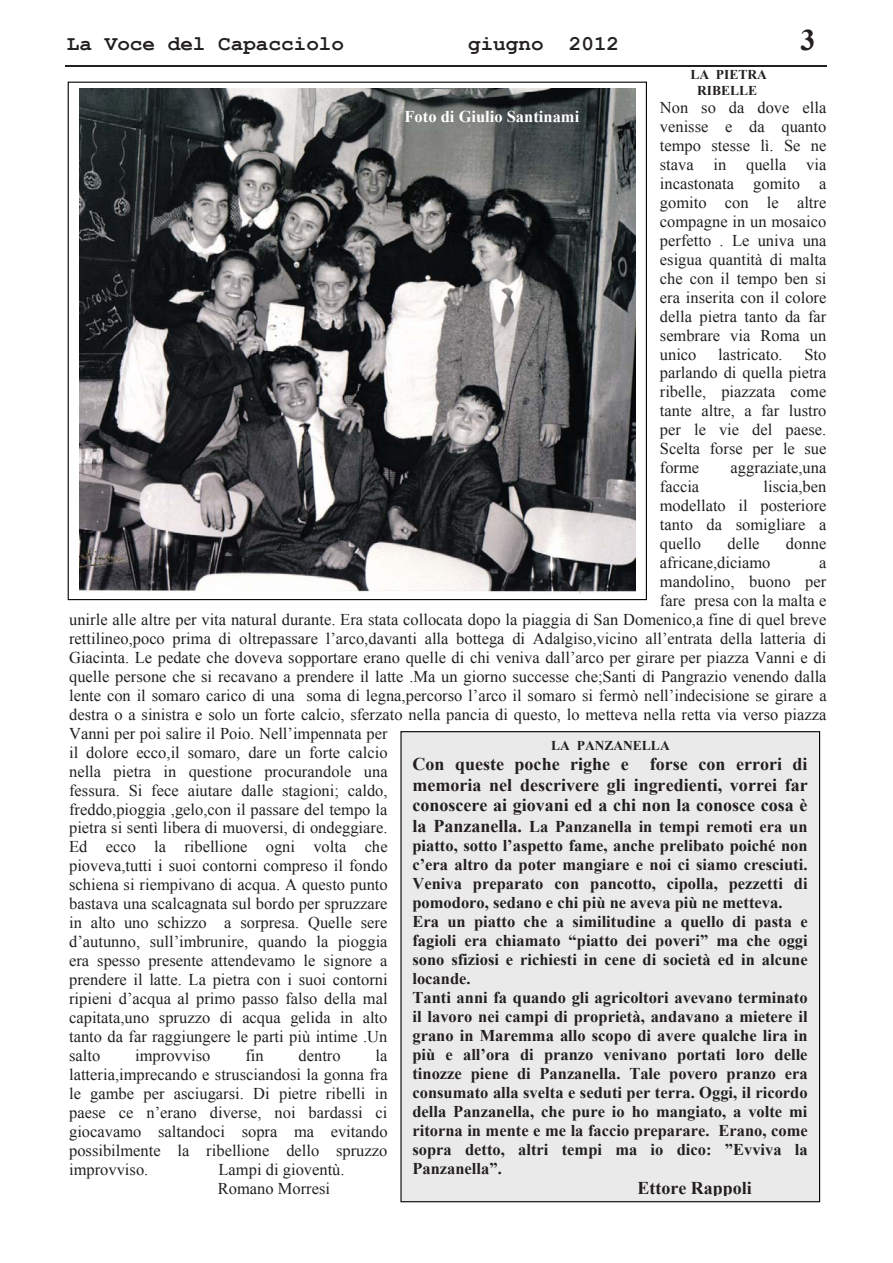
<style>
.page{position:relative;width:893px;height:1263px;background:#fff}
.page>*{position:absolute;margin:0;border:0;box-sizing:border-box;transform-origin:0 0}
.t1{font:700 30px "Times New Roman";color:#231f20}
.t2{font:700 21px "Courier New";color:#231f20}
.t3{font:700 18px/20.7px "Times New Roman";color:#231f20;text-align:justify}
.t4{font:16.5px/18.9px "Times New Roman";color:#231f20;text-align:justify}
.t5{font:700 16.5px/18.9px "Times New Roman";color:#231f20}
.t6{font:700 16.5px "Times New Roman";color:#fff}
.t7{font:700 13.5px/15.6px "Times New Roman";color:#231f20;text-align:center}
.s1{font-size:18px}
</style>
<div class="page">
<hr style="left:65px;top:66px;width:761px;height:1px;background:#231f20">
<div style="left:401px;top:732px;width:418px;height:470px;background:#ebeaea"></div>
<img style="left:80px;top:88px;width:555px;height:506px">
<p class="t2" style="left:67px;top:33px;width:279px">La Voce del Capacciolo</p>
<p class="t2" style="left:468px;top:33px;width:153px">giugno 2012</p>
<h1 class="t1" style="left:800px;top:24px;width:16px">3</h1>
<p class="t7" style="left:690px;top:67px;width:78px">LA PIETRA<br>RIBELLE</p>
<p class="t4" style="left:660px;top:98px;width:168px">Non so da dove ella venisse e da quanto tempo stesse lì. Se ne stava in quella via incastonata gomito a gomito con le altre compagne in un mosaico perfetto . Le univa una esigua quantità di malta che con il tempo ben si era inserita con il colore della pietra tanto da far sembrare via Roma un unico</p>
<p class="t6" style="left:404px;top:107px;width:176px">Foto di Giulio Santinami</p>
<p class="t4" style="left:718px;top:344px;width:66px">lastricato.</p>
<p class="t4" style="left:660px;top:344px;width:168px;text-indent:144px">Sto parlando di quella pietra ribelle, piazzata come tante altre, a far lustro per le vie del paese.<br>Scelta forse per le sue forme</p>
<p class="t4" style="left:730px;top:458px;width:97px">aggraziate,una</p>
<p class="t4" style="left:660px;top:477px;width:168px;text-indent:104px">liscia,ben modellato il posteriore tanto da somigliare a quello</p>
<p class="t4" style="left:660px;top:477px;width:41px">faccia</p>
<p class="t4" style="left:727px;top:534px;width:33px">delle</p>
<p class="t4" style="left:786px;top:534px;width:42px">donne</p>
<p class="t4" style="left:660px;top:553px;width:112px">africane,diciamo</p>
<p class="t4" style="left:819px;top:553px;width:9px">a</p>
<p class="t4" style="left:660px;top:572px;width:168px">mandolino, buono per</p>
<p class="t4" style="left:660px;top:591px;width:168px">fare presa con la malta e</p>
<p class="t4" style="left:69px;top:610px;width:759px">unirle alle altre per vita natural durante. Era stata collocata dopo la piaggia di San Domenico,a fine di quel breve</p>
<p class="t4" style="left:69px;top:629px;width:759px">rettilineo,poco prima di oltrepassare l’arco,davanti alla bottega di Adalgiso,vicino all’entrata della latteria di</p>
<p class="t4" style="left:69px;top:648px;width:759px">Giacinta. Le pedate che doveva sopportare erano quelle di chi veniva dall’arco per girare per piazza Vanni e di</p>
<p class="t4" style="left:69px;top:667px;width:759px">quelle persone che si recavano a prendere il latte .Ma un giorno successe che;Santi di Pangrazio venendo dalla</p>
<p class="t4" style="left:69px;top:686px;width:759px">lente con il somaro carico di una soma di legna,percorso l’arco il somaro si fermò nell’indecisione se girare a</p>
<p class="t4" style="left:69px;top:705px;width:759px">destra o a sinistra e solo un forte calcio, sferzato nella pancia di questo, lo metteva nella retta via verso piazza</p>
<p class="t4" style="left:69px;top:724px;width:320px">Vanni per poi salire il Poio. Nell’impennata per</p>
<p class="t4" style="left:69px;top:743px;width:320px">il dolore ecco,il somaro, dare un forte calcio</p>
<p class="t4" style="left:69px;top:762px;width:320px">nella pietra in questione procurandole una</p>
<p class="t4" style="left:69px;top:781px;width:320px">fessura. Si fece aiutare dalle stagioni; caldo,</p>
<p class="t4" style="left:69px;top:800px;width:320px">freddo,pioggia ,gelo,con il passare del tempo la</p>
<p class="t4" style="left:69px;top:818px;width:320px">pietra si sentì libera di muoversi, di ondeggiare.</p>
<p class="t4" style="left:69px;top:837px;width:320px">Ed ecco la ribellione ogni volta che</p>
<p class="t4" style="left:69px;top:856px;width:320px">pioveva,tutti i suoi contorni compreso il fondo</p>
<p class="t4" style="left:69px;top:875px;width:320px">schiena si riempivano di acqua. A questo punto</p>
<p class="t4" style="left:69px;top:894px;width:320px">bastava una scalcagnata sul bordo per spruzzare</p>
<p class="t4" style="left:69px;top:913px;width:320px">in alto uno schizzo a sorpresa. Quelle sere</p>
<p class="t4" style="left:69px;top:932px;width:320px">d’autunno, sull’imbrunire, quando la pioggia</p>
<p class="t4" style="left:69px;top:951px;width:320px">era spesso presente attendevamo le signore a</p>
<p class="t4" style="left:69px;top:970px;width:320px">prendere il latte. La pietra con i suoi contorni</p>
<p class="t4" style="left:69px;top:989px;width:320px">ripieni d’acqua al primo passo falso della mal</p>
<p class="t4" style="left:69px;top:1008px;width:320px">capitata,uno spruzzo di acqua gelida in alto</p>
<p class="t4" style="left:69px;top:1027px;width:320px">tanto da far raggiungere le parti più intime .Un</p>
<p class="t4" style="left:69px;top:1046px;width:33px">salto</p>
<p class="t4" style="left:135px;top:1046px;width:77px">improvviso</p>
<p class="t4" style="left:245px;top:1046px;width:20px">fin</p>
<p class="t4" style="left:298px;top:1046px;width:44px">dentro</p>
<p class="t7" style="left:551px;top:738px;width:120px">LA PANZANELLA</p>
<p class="t3" style="left:412px;top:753px;width:397px">Con queste poche righe e forse con errori di memoria nel descrivere gli ingredienti, vorrei far conoscere ai giovani ed a chi non la conosce cosa è</p>
<p class="t5" style="left:412px;top:817px;width:397px"><span class="s1">la Panzanella.</span> La Panzanella in tempi remoti era un piatto, sotto l’aspetto fame, anche prelibato poiché non c’era altro da poter mangiare e noi ci siamo cresciuti.<br>Veniva preparato con pancotto, cipolla, pezzetti di pomodoro, sedano e chi più ne aveva più ne metteva.<br>Era un piatto che a similitudine a quello di pasta e fagioli era chiamato “piatto dei poveri” ma che oggi sono sfiziosi e richiesti in cene di società ed in alcune locande.<br>Tanti anni fa quando gli agricoltori avevano terminato il lavoro nei campi di proprietà, andavano a mietere il grano in Maremma allo scopo di avere qualche lira in più e all’ora di pranzo venivano portati loro delle tinozze piene di Panzanella. Tale povero pranzo era consumato alla svelta e seduti per terra. Oggi, il ricordo della Panzanella, che pure io ho mangiato, a volte mi ritorna in mente e me la faccio preparare. Erano, come sopra detto, altri tempi ma io dico: ”Evviva la Panzanella”.</p>
<p class="t3" style="left:637px;top:1177px;width:116px">Ettore Rappoli</p>
<p class="t4" style="left:69px;top:1046px;width:320px;text-indent:306px">la latteria,imprecando e strusciandosi la gonna fra le gambe per asciugarsi. Di pietre ribelli in paese ce n’erano diverse, noi bardassi ci giocavamo saltandoci sopra ma evitando possibilmente la ribellione dello spruzzo improvviso.</p>
<p class="t4" style="left:218px;top:1160px;width:128px">Lampi di gioventù.<br>Romano Morresi</p>
</div>
